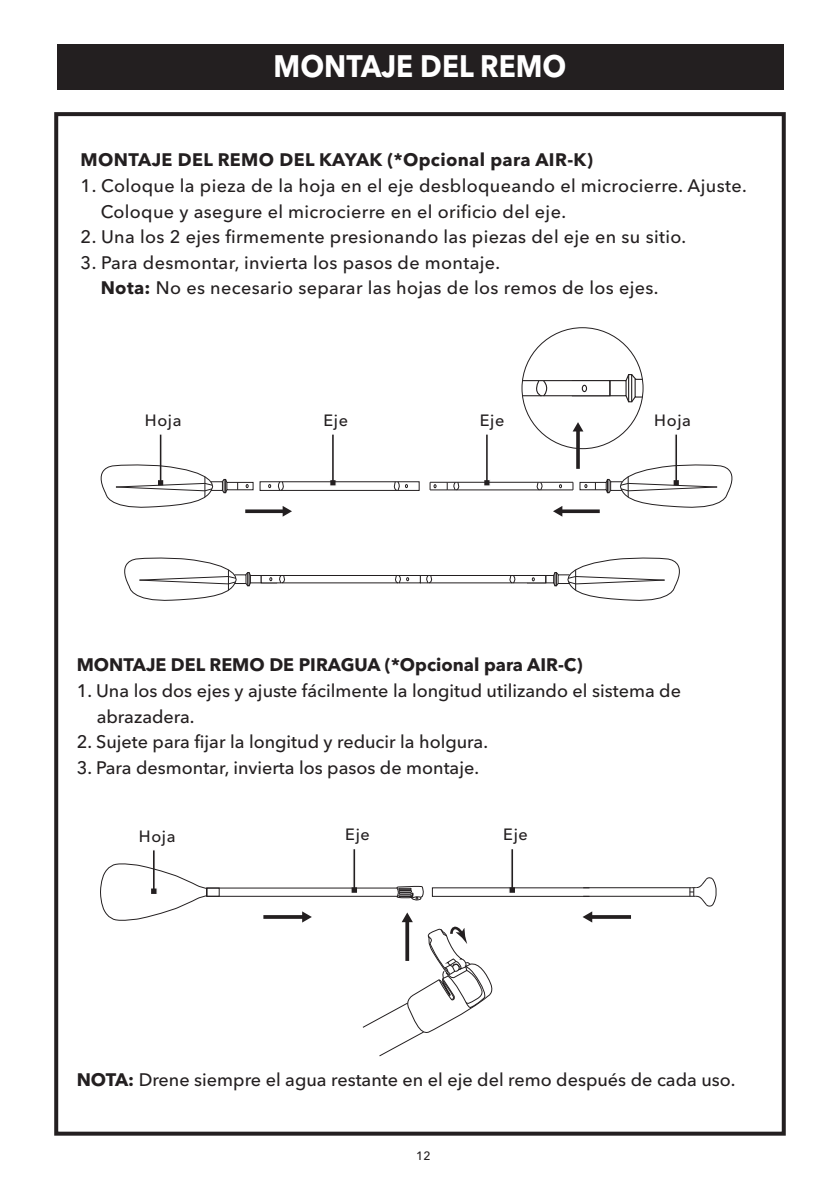
<style>
.page{position:relative;width:840px;height:1191px;background:#fff}
.page>*{position:absolute;margin:0;border:0;box-sizing:border-box;transform-origin:0 0}
.t1{font:700 30.8px "Avenir Next";color:#fff;scale:.91 1}
.t2{font:500 18px/25.6px "Avenir Next";letter-spacing:.02em;color:#231f20}
.t3{font:500 18px/25.6px "Avenir Next";color:#231f20}
.t4{font:700 18px "Avenir Next";color:#231f20}
.t5{font:700 18px "Avenir Next";letter-spacing:.02em;color:#231f20}
.t6{font:500 16.2px "Avenir Next";letter-spacing:.04em;color:#231f20}
.t7{font:500 12px "Avenir Next";color:#231f20}
.s1{font-weight:700}
</style>
<div class="page">
<div style="left:56px;top:45px;width:727px;height:45px;background:#231f20"></div>
<svg style="left:330px;top:434px;width:6px;height:52px"></svg>
<svg style="left:482px;top:434px;width:8px;height:52px"></svg>
<div style="left:259px;top:481px;width:160px;height:10px;border:1px solid #231f20"></div>
<svg style="left:268px;top:481px;width:17px;height:10px"></svg>
<svg style="left:392px;top:481px;width:15px;height:10px"></svg>
<svg style="left:536px;top:483px;width:7px;height:6px"></svg>
<svg style="left:429px;top:481px;width:31px;height:9px"></svg>
<hr style="left:447px;top:489px;width:125px;height:1px;background:#231f20">
<hr style="left:447px;top:482px;width:125px;height:1px;background:#231f20">
<div style="left:226px;top:482px;width:27px;height:8px;border:1px solid #231f20"></div>
<svg style="left:100px;top:434px;width:127px;height:74px"></svg>
<div style="left:579px;top:482px;width:27px;height:8px;border:1px solid #231f20"></div>
<svg style="left:584px;top:484px;width:3px;height:4px"></svg>
<svg style="left:605px;top:433px;width:128px;height:75px"></svg>
<svg style="left:245px;top:509px;width:37px;height:4px"></svg>
<svg style="left:282px;top:506px;width:10px;height:10px"></svg>
<svg style="left:562px;top:509px;width:37px;height:4px"></svg>
<svg style="left:553px;top:506px;width:9px;height:10px"></svg>
<svg style="left:592px;top:915px;width:38px;height:4px"></svg>
<hr style="left:583px;top:887px;width:108px;height:1px;background:#231f20">
<hr style="left:583px;top:896px;width:112px;height:1px;background:#231f20">
<svg style="left:689px;top:877px;width:27px;height:29px"></svg>
<svg style="left:100px;top:849px;width:492px;height:207px"></svg>
<hr style="left:576px;top:430px;width:3px;height:39px;background:#231f20">
<svg style="left:573px;top:422px;width:10px;height:9px"></svg>
<div style="left:527px;top:575px;width:26px;height:8px;border:1px solid #231f20"></div>
<svg style="left:552px;top:557px;width:128px;height:44px"></svg>
<div style="left:419px;top:575px;width:126px;height:8px;background:#fff;border:1px solid #231f20"></div>
<svg style="left:507px;top:575px;width:9px;height:9px"></svg>
<svg style="left:420px;top:575px;width:13px;height:8px"></svg>
<svg style="left:542px;top:575px;width:4px;height:8px"></svg>
<svg style="left:124px;top:557px;width:113px;height:44px"></svg>
<div style="left:234px;top:574px;width:12px;height:10px;border:1px solid #231f20"></div>
<div style="left:250px;top:575px;width:27px;height:8px;border:1px solid #231f20"></div>
<svg style="left:245px;top:572px;width:6px;height:14px"></svg>
<div style="left:261px;top:575px;width:159px;height:8px;background:#fff;border:1px solid #231f20"></div>
<svg style="left:269px;top:575px;width:17px;height:8px"></svg>
<svg style="left:393px;top:575px;width:16px;height:8px"></svg>
<div style="left:571px;top:380px;width:55px;height:16px;border:1px solid #231f20"></div>
<svg style="left:624px;top:373px;width:18px;height:30px"></svg>
<svg style="left:523px;top:379px;width:87px;height:18px"></svg>
<div style="left:54px;top:112px;width:731px;height:1023px;border:4px solid #231f20"></div>
<h1 class="t1" style="left:273px;top:47px;width:323px">MONTAJE DEL REMO</h1>
<p class="t5" style="left:81px;top:149px;width:513px">MONTAJE DEL REMO DEL KAYAK (*Opcional para AIR-K)</p>
<p class="t2" style="left:101px;top:173px;width:647px;text-indent:-20px">1. Coloque la pieza de la hoja en el eje desbloqueando el microcierre. Ajuste.<br>Coloque y asegure el microcierre en el orificio del eje.</p>
<p class="t2" style="left:81px;top:224px;width:606px">2. Una los 2 ejes firmemente presionando las piezas del eje en su sitio.</p>
<p class="t2" style="left:101px;top:250px;width:559px;text-indent:-20px">3. Para desmontar, invierta los pasos de montaje.<br><span class="s1">Nota:</span> No es necesario separar las hojas de los remos de los ejes.</p>
<p class="t6" style="left:145px;top:411px;width:38px">Hoja</p>
<p class="t6" style="left:323px;top:411px;width:26px">Eje</p>
<p class="t6" style="left:479px;top:411px;width:26px">Eje</p>
<p class="t6" style="left:654px;top:411px;width:38px">Hoja</p>
<p class="t4" style="left:77px;top:654px;width:507px">MONTAJE DEL REMO DE PIRAGUA (*Opcional para AIR-C)</p>
<p class="t3" style="left:97px;top:678px;width:585px;text-indent:-20px">1. Una los dos ejes y ajuste fácilmente la longitud utilizando el sistema de abrazadera.</p>
<p class="t3" style="left:77px;top:729px;width:412px">2. Sujete para fijar la longitud y reducir la holgura.</p>
<p class="t3" style="left:77px;top:754px;width:403px">3. Para desmontar, invierta los pasos de montaje.</p>
<p class="t6" style="left:139px;top:826px;width:38px">Hoja</p>
<p class="t6" style="left:345px;top:825px;width:26px">Eje</p>
<p class="t6" style="left:503px;top:825px;width:26px">Eje</p>
<p class="t3" style="left:77px;top:1067px;width:659px"><span class="s1">NOTA:</span> Drene siempre el agua restante en el eje del remo después de cada uso.</p>
<p class="t7" style="left:416px;top:1148px;width:16px">12</p>
</div>
